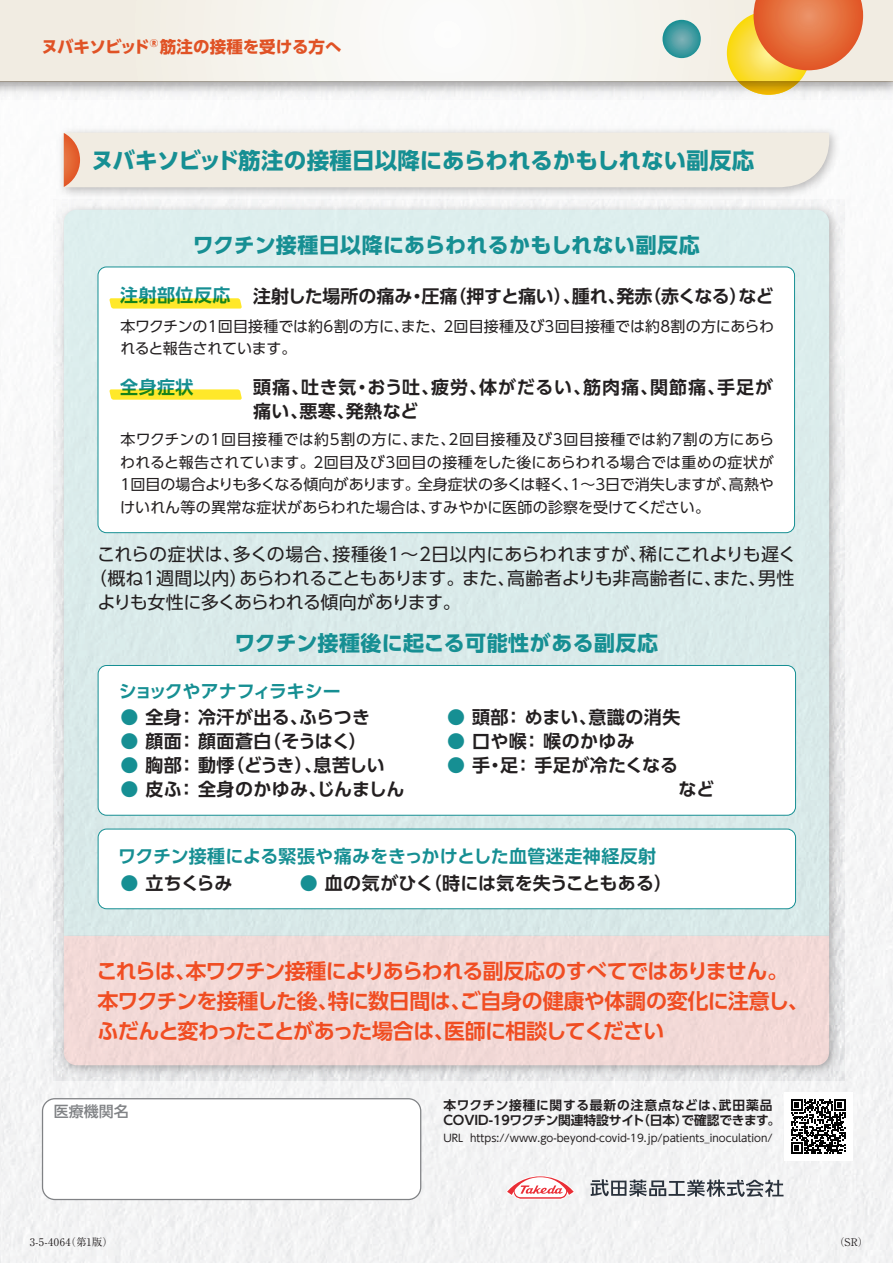
<style>
.page{position:relative;width:893px;height:1263px;background:#f5f5f6}
.page>*{position:absolute;margin:0;border:0;box-sizing:border-box;transform-origin:0 0}
.t1{font:700 22.5px "UD Shin Go Pro";color:#168f93}
.t2{font:700 21px/30px "UD Shin Go Pro De";letter-spacing:-.03em;color:#f04d22}
.t3{font:700 21px "UD Shin Go Pro";letter-spacing:.015em;color:#168f93}
.t4{font:700 18px "UD Shin Go Pro De";letter-spacing:.015em;color:#231f20}
.t5{font:18px "UD Shin Go Pro";letter-spacing:-.01em;color:#231f20}
.t6{font:700 18px/24px "UD Shin Go Pro De";letter-spacing:.04em;color:#231f20}
.t7{font:700 18px "UD Shin Go Pro De";letter-spacing:.01em;color:#168f93}
.t8{font:700 18px "UD Shin Go Pro De";letter-spacing:-.01em;color:#231f20}
.t9{font:18px "UD Shin Go Pro";letter-spacing:-.035em;color:#231f20}
.t10{font:700 18px "UD Shin Go Pro De";letter-spacing:-.025em;color:#231f20}
.t11{font:700 18px "UD Shin Go Pro De";letter-spacing:-.02em;color:#168f93}
.t12{font:700 16.5px "UD Shin Go Pro";letter-spacing:-.005em;color:#e05225}
.t13{font:15px/22.5px "UD Shin Go Pro";color:#231f20}
.t14{font:500 15px "UD Shin Go Pro";color:#808285}
.t15{font:700 12.75px/15px "UD Shin Go Pro De";color:#231f20}
.t16{font:10.5px "UD Shin Go Pro";letter-spacing:.005em;color:#231f20}
.t17{font:10.5px "Ryumin Pro";letter-spacing:.035em;color:#231f20}
.s1{color:#168f93}
</style>
<div class="page">
<img style="left:53px;top:205px;width:791px;height:875px">
<div style="left:64px;top:936px;width:765px;height:129px;background:#f2d9d7"></div>
<div style="left:64px;top:210px;width:765px;height:726px;background:#daebeb"></div>
<img style="left:0;top:81px;width:892px;height:14px">
<svg style="left:0;top:0;width:892px;height:81px"></svg>
<div style="left:64px;top:133px;width:765px;height:54px;background:#f1ece2"></div>
<img style="left:892px;top:0;width:1px;height:90px">
<div style="left:43px;top:1099px;width:378px;height:100px;background:#fff;border-radius:12px"></div>
<div style="left:42px;top:1098px;width:379px;height:102px;border:1px solid #808285;border-radius:12px"></div>
<svg style="left:591px;top:1179px;width:192px;height:18px"></svg>
<svg style="left:507px;top:1176px;width:67px;height:23px"></svg>
<div style="left:784px;top:1092px;width:68px;height:68px;background:#fff"></div>
<svg style="left:791px;top:1099px;width:55px;height:55px"></svg>
<div style="left:98px;top:267px;width:696px;height:266px;background:#fff;border-radius:9px"></div>
<div style="left:98px;top:267px;width:697px;height:266px;border:1px solid #168f93;border-radius:9px"></div>
<svg style="left:109px;top:298px;width:133px;height:11px"></svg>
<svg style="left:109px;top:389px;width:133px;height:11px"></svg>
<div style="left:98px;top:665px;width:697px;height:150px;background:#fff;border-radius:9px"></div>
<div style="left:98px;top:665px;width:698px;height:151px;border:1px solid #168f93;border-radius:9px"></div>
<div style="left:98px;top:829px;width:697px;height:80px;background:#fff;border-radius:9px"></div>
<div style="left:98px;top:829px;width:698px;height:80px;border:1px solid #168f93;border-radius:9px"></div>
<p class="t12" style="left:41px;top:33px;width:302px">ヌバキソビッド<sup>®</sup> 筋注の接種を受ける方へ</p>
<h1 class="t1" style="left:91px;top:142px;width:665px">ヌバキソビッド筋注の接種日以降にあらわれるかもしれない副反応</h1>
<h2 class="t3" style="left:193px;top:228px;width:508px">ワクチン接種日以降にあらわれるかもしれない副反応</h2>
<p class="t7" style="left:120px;top:281px;width:112px">注射部位反応</p>
<p class="t8" style="left:253px;top:281px;width:522px">注射した場所の痛み・圧痛（押すと痛い）、腫れ、発赤（赤くなる）など</p>
<p class="t13" style="left:120px;top:314px;width:655px">本ワクチンの1回目接種では約6割の方に、また、2回目接種及び3回目接種では約8割の方にあらわれると報告されています。</p>
<p class="t7" style="left:120px;top:372px;width:75px">全身症状</p>
<p class="t6" style="left:253px;top:374px;width:521px">頭痛、吐き気・おう吐、疲労、体がだるい、筋肉痛、関節痛、手足が痛い、悪寒、発熱など</p>
<p class="t13" style="left:120px;top:428px;width:655px;text-align:justify">本ワクチンの1回目接種では約5割の方に、また、2回目接種及び3回目接種では約7割の方にあらわれると報告されています。2回目及び3回目の接種をした後にあらわれる場合では重めの症状が1回目の場合よりも多くなる傾向があります。全身症状の多くは軽く、1～3日で消失しますが、高熱やけいれん等の異常な症状があらわれた場合は、すみやかに医師の診察を受けてください。</p>
<p class="t5" style="left:97px;top:540px;width:701px">これらの症状は、多くの場合、接種後1～2日以内にあらわれますが、稀にこれよりも遅く</p>
<p class="t5" style="left:89px;top:564px;width:707px">（概ね1週間以内）あらわれることもあります。また、高齢者よりも非高齢者に、また、男性</p>
<p class="t9" style="left:97px;top:588px;width:365px">よりも女性に多くあらわれる傾向があります。</p>
<h2 class="t3" style="left:234px;top:626px;width:425px">ワクチン接種後に起こる可能性がある副反応</h2>
<p class="t11" style="left:119px;top:677px;width:224px">ショックやアナフィラキシー</p>
<p class="t4" style="left:120px;top:703px;width:251px"><span class="s1">●</span> 全身： 冷汗が出る、ふらつき</p>
<p class="t4" style="left:120px;top:727px;width:248px"><span class="s1">●</span> 顔面： 顔面蒼白（そうはく）</p>
<p class="t10" style="left:120px;top:751px;width:266px"><span class="s1">●</span> 胸部： 動悸（どうき）、息苦しい</p>
<p class="t4" style="left:120px;top:775px;width:285px"><span class="s1">●</span> 皮ふ： 全身のかゆみ、じんましん</p>
<p class="t4" style="left:447px;top:703px;width:235px"><span class="s1">●</span> 頭部： めまい、意識の消失</p>
<p class="t4" style="left:447px;top:726px;width:189px"><span class="s1">●</span> 口や喉： 喉のかゆみ</p>
<p class="t4" style="left:447px;top:750px;width:232px"><span class="s1">●</span> 手・足： 手足が冷たくなる</p>
<p class="t4" style="left:678px;top:774px;width:37px">など</p>
<p class="t7" style="left:118px;top:841px;width:539px">ワクチン接種による緊張や痛みをきっかけとした血管迷走神経反射</p>
<p class="t4" style="left:120px;top:868px;width:113px"><span class="s1">●</span> 立ちくらみ</p>
<p class="t4" style="left:300px;top:868px;width:374px"><span class="s1">●</span> 血の気がひく（時には気を失うこともある）</p>
<h2 class="t2" style="left:96px;top:955px;width:714px">これらは、本ワクチン接種によりあらわれる副反応のすべてではありません。本ワクチンを接種した後、特に数日間は、ご自身の健康や体調の変化に注意し、ふだんと変わったことがあった場合は、医師に相談してください</h2>
<p class="t14" style="left:54px;top:1099px;width:76px">医療機関名</p>
<p class="t15" style="left:443px;top:1097px;width:339px">本ワクチン接種に関する最新の注意点などは、武田薬品<br>COVID-19ワクチン関連特設サイト（日本）で確認できます。</p>
<p class="t16" style="left:443px;top:1130px;width:331px">URL https://www.go-beyond-covid-19.jp/patients_inoculation/</p>
<p class="t17" style="left:30px;top:1233px;width:85px">3-5-4064（第1版）</p>
<p class="t17" style="left:834px;top:1233px;width:36px">（SR）</p>
</div>
